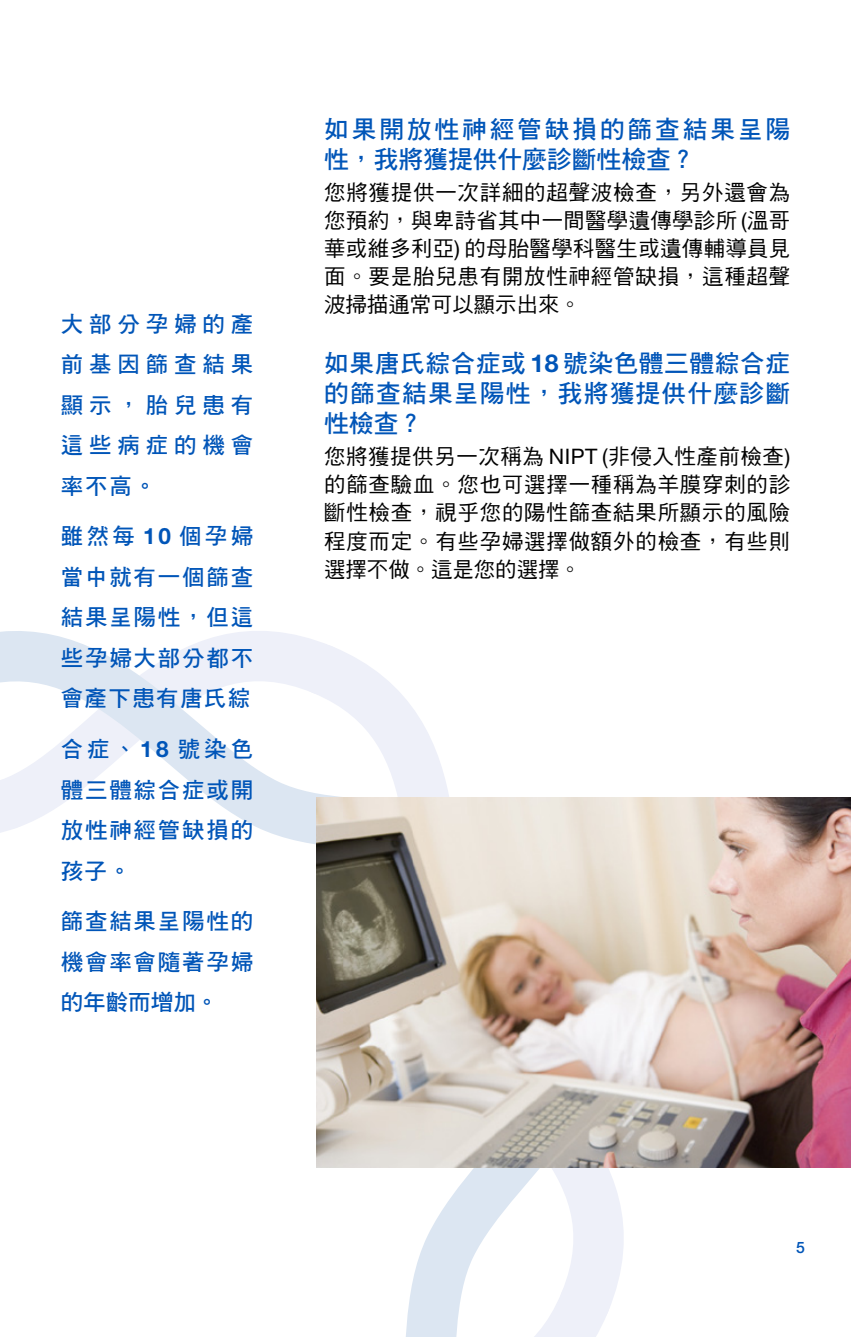
<style>
.page{position:relative;width:851px;height:1337px;background:#fff}
.page>*{position:absolute;margin:0;border:0;box-sizing:border-box;transform-origin:0 0}
.subhead{font:24.75px/29.7px "DF Hei Std W7";letter-spacing:.05em;color:#0055b8;text-align:justify}
.subhead-2{font:24.75px/29.7px "DF Hei Std W7";letter-spacing:.115em;color:#0055b8}
.Pull_quote{font:22.5px/40.5px "DF Hei Std W7";letter-spacing:.08em;color:#0055b8;text-align:justify}
.Text_first_after_sub{font:21.38px/28.1px "DF Hei Std W5";letter-spacing:.04em;color:#000;text-align:justify}
.t1{font:500 15.75px "Helvetica Neue LT Std";color:#0055b8}
.s1{font-family:"Helvetica Neue LT Std";font-weight:700}
.s2{font-family:"Helvetica Neue LT Std"}
</style>
<div class="page">
<svg style="left:388px;top:681px;width:61px;height:116px"></svg>
<svg style="left:388px;top:1167px;width:235px;height:69px"></svg>
<svg style="left:406px;top:1236px;width:217px;height:100px"></svg>
<svg style="left:0;top:631px;width:388px;height:537px"></svg>
<img style="left:317px;top:797px;width:533px;height:370px">
<p class="Pull_quote" style="left:61px;top:303px;width:194px">大部分孕婦的產前基因篩查結果顯示，胎兒患有這些病症的機會率不高。</p>
<p class="Pull_quote" style="left:61px;top:515px;width:194px">雖然每 <span class="s1">10</span> 個孕婦當中就有一個篩查結果呈陽性，但這些孕婦大部分都不會產下患有唐氏綜</p>
<p class="Pull_quote" style="left:61px;top:728px;width:194px">合症、<span class="s1">18</span> 號染色體三體綜合症或開放性神經管缺損的孩子。</p>
<p class="Pull_quote" style="left:61px;top:900px;width:194px">篩查結果呈陽性的機會率會隨著孕婦的年齡而增加。</p>
<p class="subhead-2" style="left:324px;top:114px;width:467px">如果開放性神經管缺損的篩查結果呈陽性，我將獲提供什麼診斷性檢查？</p>
<p class="Text_first_after_sub" style="left:324px;top:178px;width:467px">您將獲提供一次詳細的超聲波檢查，另外還會為您預約，與卑詩省其中一間醫學遺傳學診所 <span class="s2">(</span>溫哥華或維多利亞<span class="s2">)</span> 的母胎醫學科醫生或遺傳輔導員見面。要是胎兒患有開放性神經管缺損，這種超聲波掃描通常可以顯示出來。</p>
<p class="subhead" style="left:324px;top:348px;width:467px">如果唐氏綜合症或 <span class="s1">18</span> 號染色體三體綜合症的篩查結果呈陽性，我將獲提供什麼診斷性檢查？</p>
<p class="Text_first_after_sub" style="left:324px;top:442px;width:467px">您將獲提供另一次稱為 <span class="s2">NIPT (</span>非侵入性產前檢查<span class="s2">)</span>的篩查驗血。您也可選擇一種稱為羊膜穿刺的診斷性檢查，視乎您的陽性篩查結果所顯示的風險程度而定。有些孕婦選擇做額外的檢查，有些則選擇不做。這是您的選擇。</p>
<p class="t1" style="left:796px;top:1237px;width:10px">5</p>
</div>
